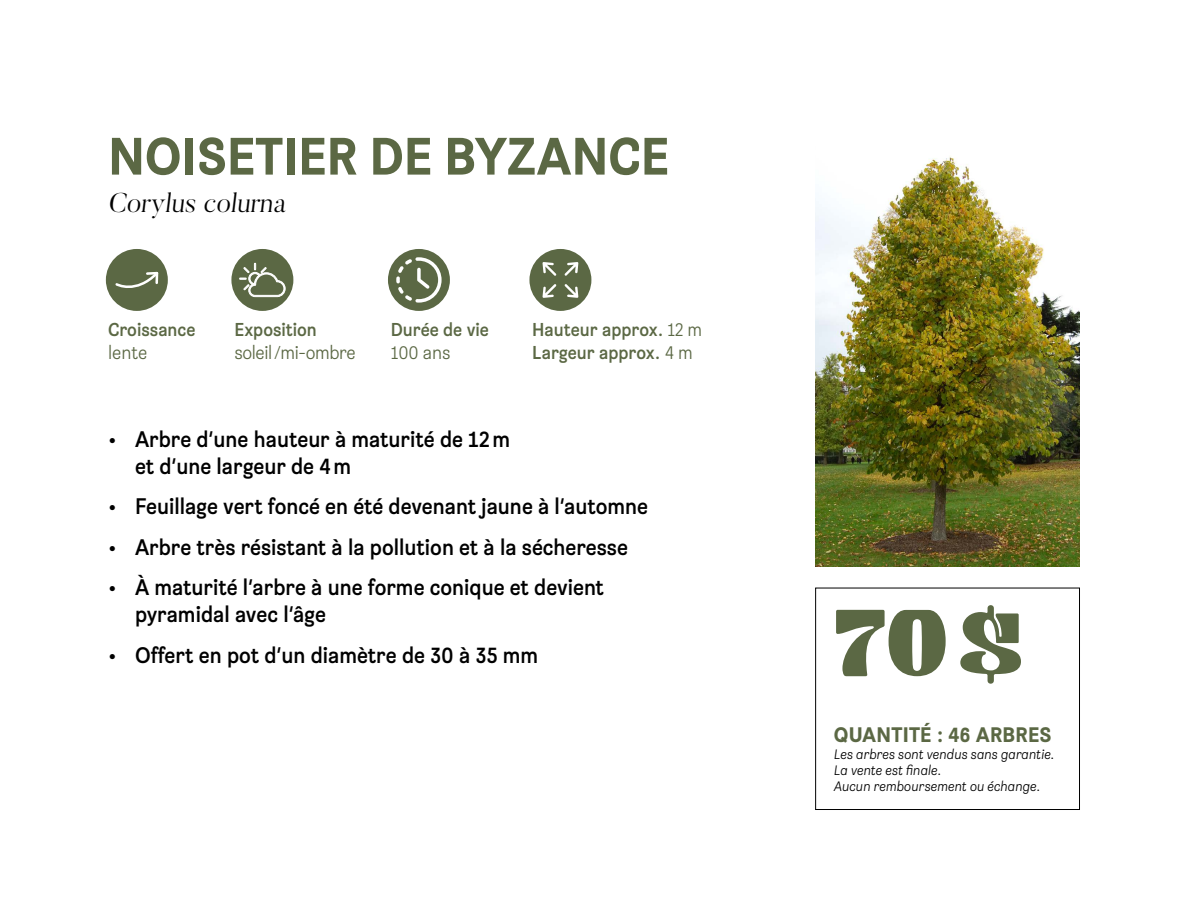
<style>
.page{position:relative;width:1188px;height:918px;background:#fff}
.page>*{position:absolute;margin:0;border:0;box-sizing:border-box;transform-origin:0 0}
.t1{font:79.5px "Emiken Display";color:#5b6844}
.t2{font:700 52.5px "Brezel Grotesk";color:#5b6844}
.t3{font:300 27px "Butler";color:#000}
.t4{font:500 22.5px/27px "Brezel Grotesk";color:#000}
.t5{font:700 21px "Brezel Grotesk";letter-spacing:.01em;color:#5b6844}
.t6{font:500 18.6px/22.4px "Brezel Grotesk";color:#5b6844}
.t7{font:300 18.6px "Brezel Grotesk";letter-spacing:-.02em;color:#5b6844}
.t8{font:italic 300 13.65px/16.4px "Brezel Grotesk";color:#000}
.s1{font-weight:300}
</style>
<div class="page">
<img style="left:815px;top:156px;width:265px;height:411px">
<div style="left:815px;top:588px;width:265px;height:222px;border:1px solid #000"></div>
<div style="left:106px;top:249px;width:62px;height:62px;background:#5b6844;border-radius:50%"></div>
<svg style="left:115px;top:271px;width:44px;height:17px"></svg>
<div style="left:388px;top:249px;width:62px;height:62px;background:#5b6844;border-radius:50%"></div>
<svg style="left:396px;top:257px;width:46px;height:46px"></svg>
<div style="left:529px;top:249px;width:62px;height:62px;background:#5b6844;border-radius:50%"></div>
<svg style="left:565px;top:262px;width:13px;height:14px"></svg>
<svg style="left:543px;top:284px;width:13px;height:14px"></svg>
<svg style="left:565px;top:284px;width:13px;height:14px"></svg>
<svg style="left:543px;top:262px;width:13px;height:14px"></svg>
<div style="left:231px;top:249px;width:62px;height:62px;background:#5b6844;border-radius:50%"></div>
<svg style="left:239px;top:263px;width:47px;height:34px"></svg>
<h2 class="t2" style="left:108px;top:123px;width:562px">NOISETIER DE BYZANCE</h2>
<p class="t3" style="left:108px;top:186px;width:183px">Corylus colurna</p>
<p class="t6" style="left:108px;top:319px;width:89px">Croissance</p>
<p class="t7" style="left:108px;top:341px;width:41px">lente</p>
<p class="t6" style="left:234px;top:319px;width:84px">Exposition</p>
<p class="t7" style="left:234px;top:341px;width:123px">soleil/mi-ombre</p>
<p class="t6" style="left:391px;top:319px;width:100px">Durée de vie</p>
<p class="t7" style="left:391px;top:341px;width:61px">100 ans</p>
<p class="t6" style="left:532px;top:319px;width:171px">Hauteur approx. <span class="s1">12 m<br></span>Largeur approx. <span class="s1">4 m</span></p>
<p class="t4" style="left:135px;top:426px;width:377px;text-indent:-27px">• Arbre d’une hauteur à maturité de 12m et d’une largeur de 4m</p>
<p class="t4" style="left:108px;top:493px;width:542px">• Feuillage vert foncé en été devenant jaune à l’automne</p>
<p class="t4" style="left:108px;top:534px;width:521px">• Arbre très résistant à la pollution et à la sécheresse</p>
<p class="t4" style="left:135px;top:574px;width:471px;text-indent:-27px">• À maturité l’arbre à une forme conique et devient pyramidal avec l’âge</p>
<p class="t4" style="left:108px;top:642px;width:432px">• Offert en pot d’un diamètre de 30 à 35 mm</p>
<h1 class="t1" style="left:834px;top:583px;width:191px">70$</h1>
<p class="t5" style="left:834px;top:722px;width:219px">QUANTITÉ : 46 ARBRES</p>
<p class="t8" style="left:834px;top:746px;width:222px">Les arbres sont vendus sans garantie.<br>La vente est finale.<br>Aucun remboursement ou échange.</p>
</div>
